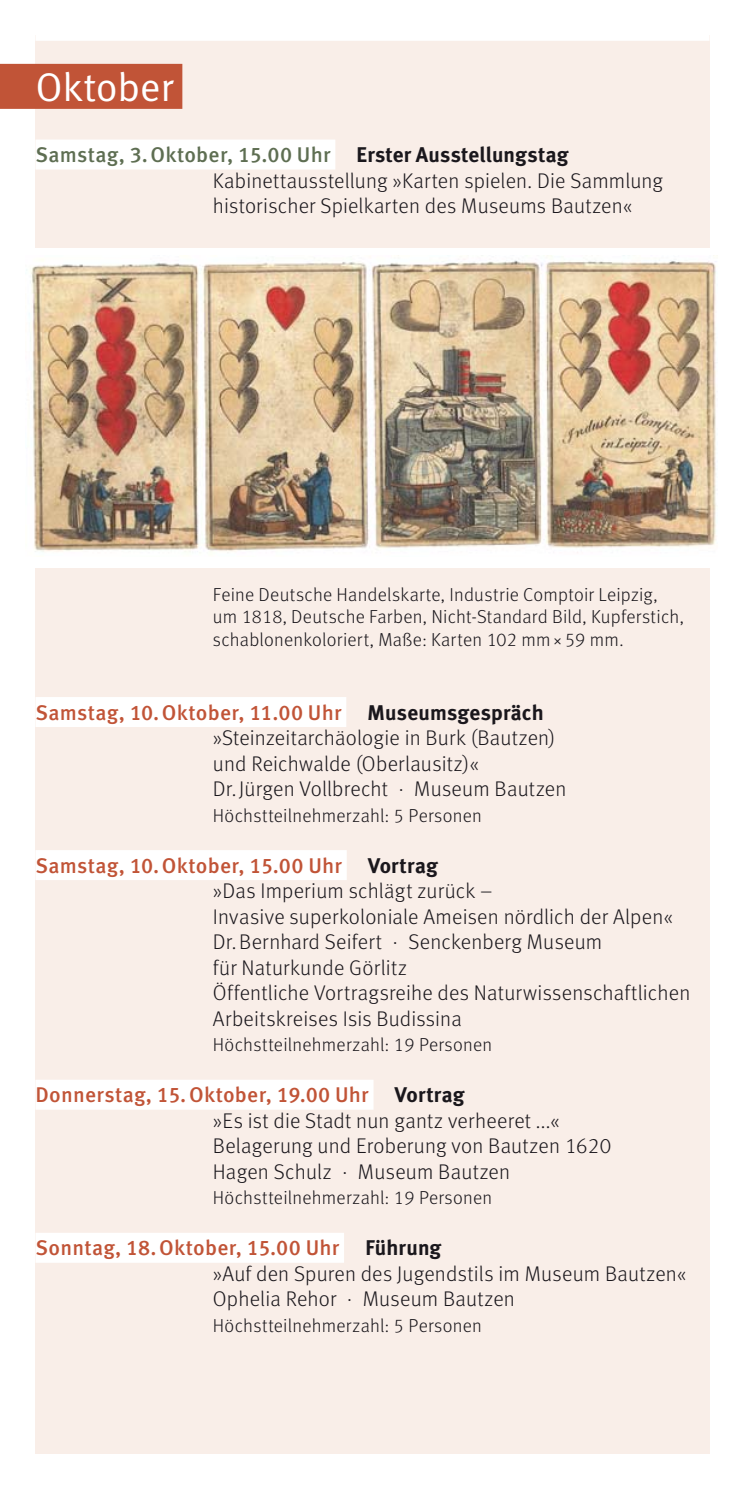
<style>
.page{position:relative;width:745px;height:1489px;background:#fff}
.page>*{position:absolute;margin:0;border:0;box-sizing:border-box;transform-origin:0 0}
.t1{font:40px "Meta Pro";letter-spacing:-.01em;color:#fff}
.t2{font:300 21.25px/25.5px "Meta OT";letter-spacing:.01em;color:#1a171c}
.t3{font:500 21.25px "Meta Pro";letter-spacing:.01em;color:#c15437}
.t4{font:500 21.25px "Meta Pro";letter-spacing:.01em;color:#5e6e52}
.t5{font:300 18.75px/22.5px "Meta OT";letter-spacing:.015em;color:#1a171c}
.s1{font-family:"Meta Bold LF";font-weight:400;color:#1a171c}
</style>
<div class="page">
<div style="left:35px;top:35px;width:674px;height:1418px;background:#f9eee8"></div>
<div style="left:35px;top:5px;width:674px;height:36px;background:#fff"></div>
<div style="left:0;top:64px;width:182px;height:45px;background:#c15437"></div>
<div style="left:35px;top:139px;width:300px;height:30px;background:#fff"></div>
<div style="left:35px;top:697px;width:311px;height:30px;background:#fff"></div>
<div style="left:35px;top:850px;width:311px;height:30px;background:#fff"></div>
<div style="left:35px;top:1079px;width:338px;height:30px;background:#fff"></div>
<div style="left:35px;top:1232px;width:309px;height:30px;background:#fff"></div>
<div style="left:26px;top:248px;width:697px;height:319px;background:#fff"></div>
<img style="left:29px;top:256px;width:687px;height:297px">
<h1 class="t1" style="left:35px;top:72px;width:139px">Oktober</h1>
<p class="t4" style="left:35px;top:146px;width:534px">Samstag, 3. Oktober, 15.00 Uhr <span class="s1">Erster Ausstellungstag</span></p>
<p class="t2" style="left:213px;top:169px;width:451px">Kabinettausstellung »Karten spielen. Die Sammlung historischer Spielkarten des Museums Bautzen«</p>
<p class="t5" style="left:213px;top:584px;width:472px">Feine Deutsche Handelskarte, Industrie Comptoir Leipzig, um 1818, Deutsche Farben, Nicht-Standard Bild, Kupferstich, schablonenkoloriert, Maße: Karten 102 mm × 59 mm.</p>
<p class="t3" style="left:35px;top:703px;width:509px">Samstag, 10. Oktober, 11.00 Uhr <span class="s1">Museumsgespräch</span></p>
<p class="t2" style="left:213px;top:726px;width:355px">»Steinzeitarchäologie in Burk (Bautzen) und Reichwalde (Oberlausitz)«<br>Dr. Jürgen Vollbrecht · Museum Bautzen</p>
<p class="t5" style="left:213px;top:805px;width:270px">Höchstteilnehmerzahl: 5 Personen</p>
<p class="t3" style="left:35px;top:856px;width:403px">Samstag, 10. Oktober, 15.00 Uhr <span class="s1">Vortrag</span></p>
<p class="t2" style="left:213px;top:879px;width:478px">»Das Imperium schlägt zurück –<br>Invasive superkoloniale Ameisen nördlich der Alpen« Dr. Bernhard Seifert · Senckenberg Museum<br>für Naturkunde Görlitz<br>Öffentliche Vortragsreihe des Naturwissenschaftlichen Arbeitskreises Isis Budissina</p>
<p class="t5" style="left:213px;top:1034px;width:281px">Höchstteilnehmerzahl: 19 Personen</p>
<p class="t3" style="left:35px;top:1086px;width:430px">Donnerstag, 15. Oktober, 19.00 Uhr <span class="s1">Vortrag</span></p>
<p class="t2" style="left:213px;top:1109px;width:400px">»Es ist die Stadt nun gantz verheeret ...«<br>Belagerung und Eroberung von Bautzen 1620<br>Hagen Schulz · Museum Bautzen</p>
<p class="t5" style="left:213px;top:1187px;width:281px">Höchstteilnehmerzahl: 19 Personen</p>
<p class="t3" style="left:35px;top:1239px;width:407px">Sonntag, 18. Oktober, 15.00 Uhr <span class="s1">Führung</span></p>
<p class="t2" style="left:213px;top:1262px;width:475px">»Auf den Spuren des Jugendstils im Museum Bautzen«<br>Ophelia Rehor · Museum Bautzen</p>
<p class="t5" style="left:213px;top:1315px;width:270px">Höchstteilnehmerzahl: 5 Personen</p>
</div>
